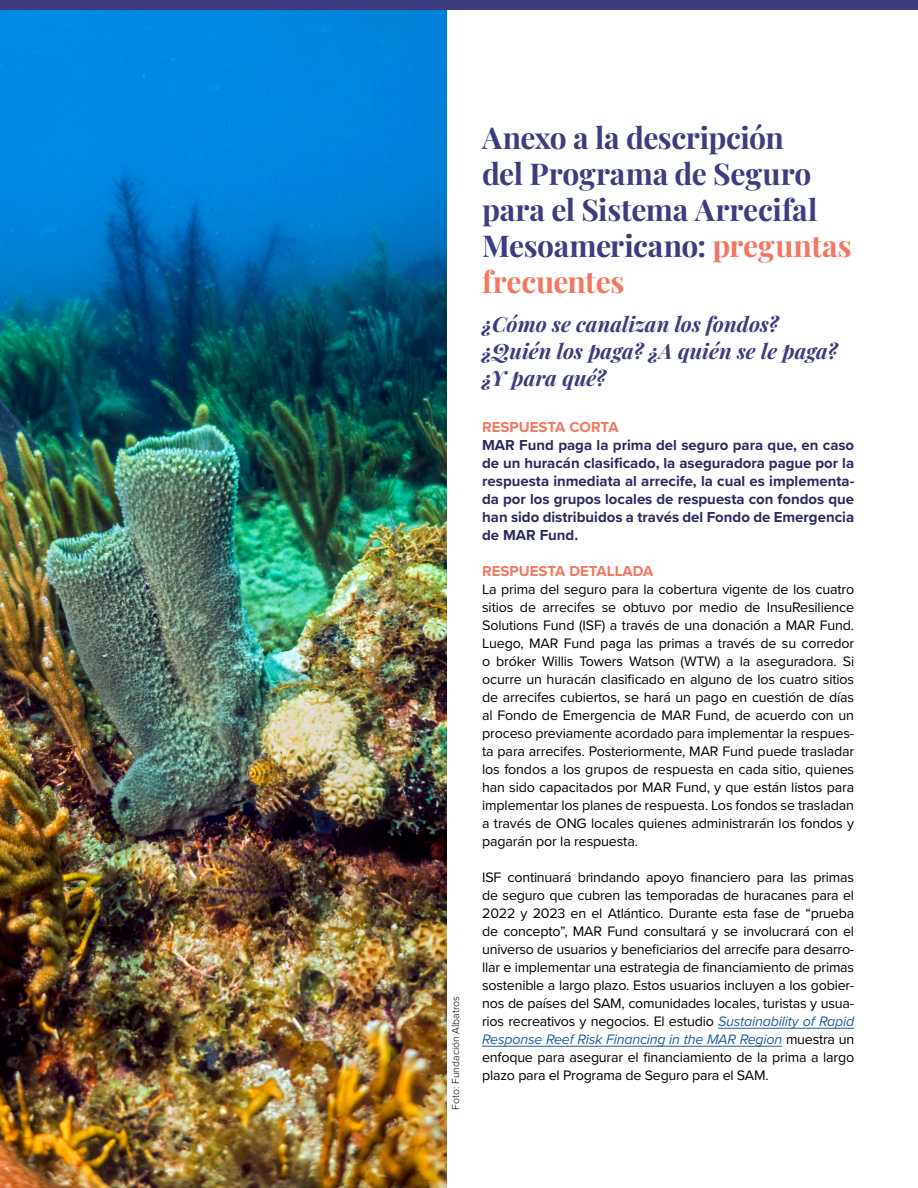
<style>
.page{position:relative;width:918px;height:1188px;background:#fff}
.page>*{position:absolute;margin:0;border:0;box-sizing:border-box;transform-origin:0 0}
.t1{font:700 30px/36px "Playfair Display";letter-spacing:-.01em;color:#3d3c7e}
.t2{font:italic 700 21px/27px "Playfair Display";color:#3d3c7e}
.t3{font:700 15px/18px "Proxima Nova";color:#2b2a5e;text-align:justify}
.t4{font:700 15px "Proxima Nova";color:#f37762}
.t5{font:14.25px/18px "Proxima Nova";letter-spacing:-.01em;color:#000;text-align:justify}
.t6{font:300 10.5px "Proxima Nova";color:#000}
.s1{color:#f37762}
.s2{font-style:italic;color:#245d9c}
</style>
<div class="page">
<img style="left:0;top:10px;width:446px;height:1178px">
<hr style="left:718px;top:1028px;width:136px;height:1px;background:#245d9c">
<hr style="left:482px;top:1046px;width:300px;height:1px;background:#245d9c">
<div style="left:0;top:0;width:918px;height:10px;background:#3d3c7e"></div>
<p class="t6" style="left:448px;top:1110px;width:115px;rotate:-90deg">Foto: Fundación Albatros</p>
<h1 class="t1" style="left:482px;top:117px;width:371px">Anexo a la descripción<br>del Programa de Seguro para el Sistema Arrecifal<br>Mesoamericano: <span class="s1">preguntas frecuentes</span></h1>
<h2 class="t2" style="left:482px;top:309px;width:357px">¿Cómo se canalizan los fondos? ¿Quién los paga? ¿A quién se le paga? ¿Y para qué?</h2>
<p class="t4" style="left:482px;top:416px;width:138px">RESPUESTA CORTA</p>
<p class="t3" style="left:482px;top:436px;width:374px">MAR Fund paga la prima del seguro para que, en caso de un huracán clasificado, la aseguradora pague por la respuesta inmediata al arrecife, la cual es implementa&shy;da por los grupos locales de respuesta con fondos que han sido distribuidos a través del Fondo de Emergencia de MAR Fund.</p>
<p class="t4" style="left:482px;top:560px;width:173px">RESPUESTA DETALLADA</p>
<p class="t5" style="left:482px;top:580px;width:374px">La prima del seguro para la cobertura vigente de los cuatro sitios de arrecifes se obtuvo por medio de InsuResilience Solutions Fund (ISF) a través de una donación a MAR Fund.<br>Luego, MAR Fund paga las primas a través de su corredor o bróker Willis Towers Watson (WTW) a la aseguradora. Si ocurre un huracán clasificado en alguno de los cuatro sitios de arrecifes cubiertos, se hará un pago en cuestión de días al Fondo de Emergencia de MAR Fund, de acuerdo con un proceso previamente acordado para implementar la respues&shy;ta para arrecifes. Posteriormente, MAR Fund puede trasladar los fondos a los grupos de respuesta en cada sitio, quienes han sido capacitados por MAR Fund, y que están listos para implementar los planes de respuesta. Los fondos se trasladan a través de ONG locales quienes administrarán los fondos y pagarán por la respuesta.</p>
<p class="t5" style="left:482px;top:868px;width:374px">ISF continuará brindando apoyo financiero para las primas de seguro que cubren las temporadas de huracanes para el 2022 y 2023 en el Atlántico. Durante esta fase de “prueba de concepto”, MAR Fund consultará y se involucrará con el universo de usuarios y beneficiarios del arrecife para desarro&shy;llar e implementar una estrategia de financiamiento de primas sostenible a largo plazo. Estos usuarios incluyen a los gobier&shy;nos de países del SAM, comunidades locales, turistas y usua&shy;rios recreativos y negocios. El estudio <span class="s2">Sustainability of Rapid Response Reef Risk Financing in the MAR Region</span> muestra un enfoque para asegurar el financiamiento de la prima a largo plazo para el Programa de Seguro para el SAM.</p>
</div>
